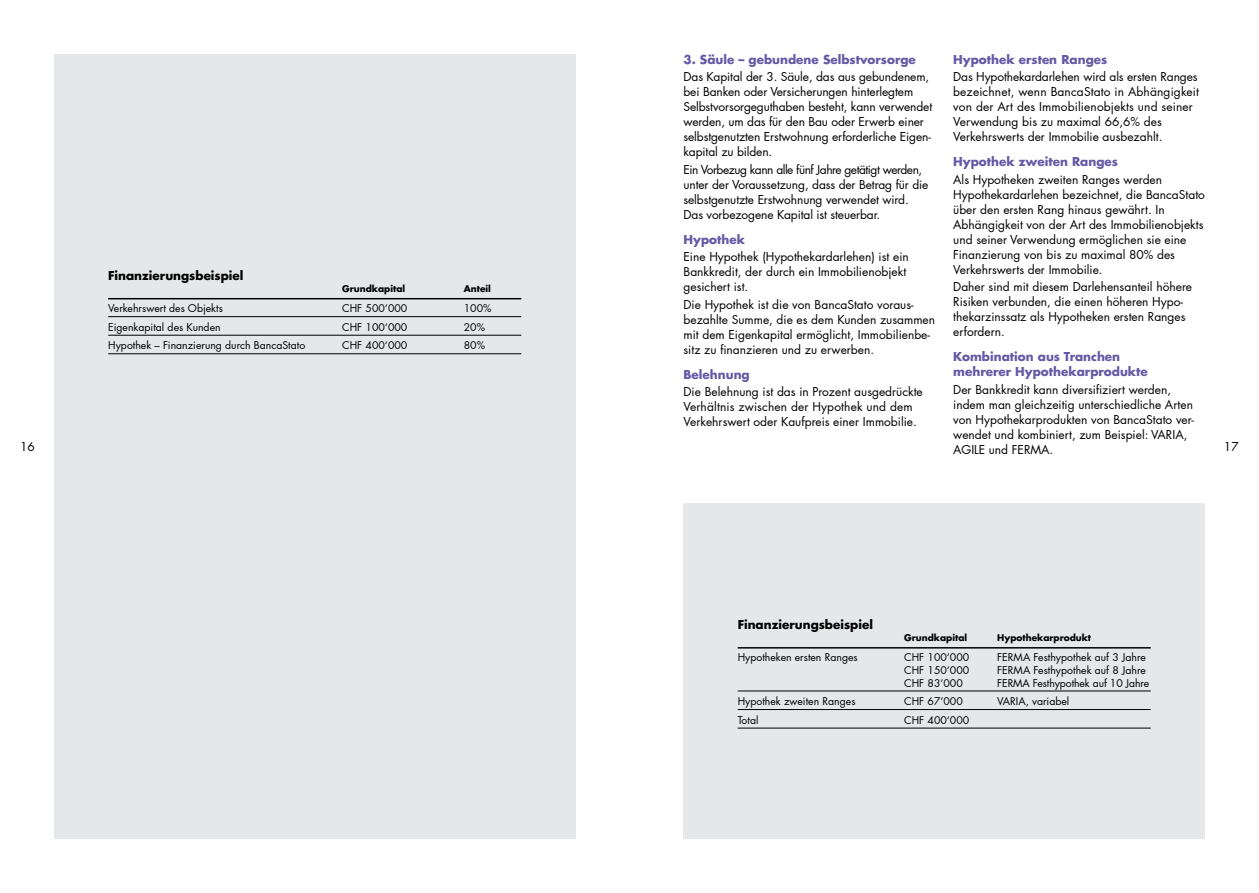
<style>
.page{position:relative;width:1259px;height:893px;background:#fff}
.page>*{position:absolute;margin:0;border:0;box-sizing:border-box;transform-origin:0 0}
.t1{font:12px/15px "Futura LT Pro";color:#000}
.t2{font:700 12px/15px "Futura LT Pro";color:#6559a6}
.t3{font:700 12px "Futura LT Pro";color:#000}
.tabella_3_colonne_2{font:10.5px "Futura LT Pro";color:#000}
.tabella_3_colonne{font:10.5px "Futura LT Pro";color:#000}
.tabella_1_riga_3_colonne_2{font:700 9px "Futura LT Pro";color:#000}
.tabella_1_riga_3_colonne{font:700 9px "Futura LT Pro";color:#000}
</style>
<div class="page">
<div style="left:683px;top:504px;width:522px;height:335px;background:#e5e7e8"></div>
<hr style="left:737px;top:647px;width:413px;height:2px;background:#000">
<hr style="left:737px;top:691px;width:413px;height:1px;background:#000">
<hr style="left:737px;top:709px;width:413px;height:1px;background:#000">
<hr style="left:737px;top:728px;width:413px;height:1px;background:#000">
<div style="left:54px;top:54px;width:521px;height:785px;background:#e5e7e8"></div>
<hr style="left:108px;top:298px;width:413px;height:1px;background:#000">
<hr style="left:108px;top:316px;width:413px;height:1px;background:#000">
<hr style="left:108px;top:335px;width:413px;height:1px;background:#000">
<hr style="left:108px;top:353px;width:413px;height:1px;background:#000">
<p class="t2" style="left:683px;top:52px;width:234px">3. Säule – gebundene Selbstvorsorge</p>
<p class="t1" style="left:683px;top:69px;width:250px">Das Kapital der 3. Säule, das aus gebundenem, bei Banken oder Versicherungen hinterlegtem Selbstvorsorgeguthaben besteht, kann verwendet werden, um das für den Bau oder Erwerb einer selbstgenutzten Erstwohnung erforderliche Eigen&shy;kapital zu bilden.</p>
<p class="t1" style="left:683px;top:162px;width:246px">Ein Vorbezug kann alle fünf Jahre getätigt werden, unter der Voraussetzung, dass der Betrag für die selbstgenutzte Erstwohnung verwendet wird.<br>Das vorbezogene Kapital ist steuerbar.</p>
<p class="t2" style="left:683px;top:231px;width:63px">Hypothek</p>
<p class="t1" style="left:683px;top:249px;width:227px">Eine Hypothek (Hypothekardarlehen) ist ein<br>Bankkredit, der durch ein Immobilienobjekt gesichert ist.</p>
<p class="t1" style="left:683px;top:297px;width:253px">Die Hypothek ist die von BancaStato voraus&shy;bezahlte Summe, die es dem Kunden zusammen mit dem Eigenkapital ermöglicht, Immobilienbe&shy;sitz zu finanzieren und zu erwerben.</p>
<p class="t2" style="left:683px;top:366px;width:68px">Belehnung</p>
<p class="t1" style="left:683px;top:384px;width:241px">Die Belehnung ist das in Prozent ausgedrückte<br>Verhältnis zwischen der Hypothek und dem<br>Verkehrswert oder Kaufpreis einer Immobilie.</p>
<p class="t2" style="left:953px;top:52px;width:155px">Hypothek ersten Ranges</p>
<p class="t1" style="left:953px;top:69px;width:247px">Das Hypothekardarlehen wird als ersten Ranges bezeichnet, wenn BancaStato in Abhängigkeit von der Art des Immobilienobjekts und seiner Verwendung bis zu maximal 66,6% des Verkehrswerts der Immobilie ausbezahlt.</p>
<p class="t2" style="left:953px;top:154px;width:166px">Hypothek zweiten Ranges</p>
<p class="t1" style="left:953px;top:172px;width:253px">Als Hypotheken zweiten Ranges werden Hypothekardarlehen bezeichnet, die BancaStato über den ersten Rang hinaus gewährt. In Abhängigkeit von der Art des Immobilienobjekts und seiner Verwendung ermöglichen sie eine Finanzierung von bis zu maximal 80% des Verkehrswerts der Immobilie.</p>
<p class="t1" style="left:953px;top:279px;width:240px">Daher sind mit diesem Darlehensanteil höhere Risiken verbunden, die einen höheren Hypo&shy;thekarzinssatz als Hypotheken ersten Ranges erfordern.</p>
<p class="t2" style="left:953px;top:349px;width:196px">Kombination aus Tranchen mehrerer Hypothekarprodukte</p>
<p class="t1" style="left:953px;top:382px;width:242px">Der Bankkredit kann diversifiziert werden, indem man gleichzeitig unterschiedliche Arten von Hypothekarprodukten von BancaStato ver&shy;wendet und kombiniert, zum Beispiel: VARIA, AGILE und FERMA.</p>
<p class="t3" style="left:108px;top:266px;width:137px">Finanzierungsbeispiel</p>
<p class="tabella_1_riga_3_colonne" style="left:342px;top:281px;width:64px">Grundkapital</p>
<p class="tabella_1_riga_3_colonne" style="left:464px;top:281px;width:29px">Anteil</p>
<p class="tabella_3_colonne" style="left:108px;top:301px;width:116px">Verkehrswert des Objekts</p>
<p class="tabella_3_colonne" style="left:342px;top:301px;width:67px">CHF 500‘000</p>
<p class="tabella_3_colonne" style="left:464px;top:301px;width:29px">100%</p>
<p class="tabella_3_colonne" style="left:108px;top:320px;width:114px">Eigenkapital des Kunden</p>
<p class="tabella_3_colonne" style="left:342px;top:320px;width:67px">CHF 100‘000</p>
<p class="tabella_3_colonne" style="left:464px;top:320px;width:23px">20%</p>
<p class="tabella_3_colonne" style="left:108px;top:338px;width:199px">Hypothek – Finanzierung durch BancaStato</p>
<p class="tabella_3_colonne" style="left:342px;top:338px;width:67px">CHF 400‘000</p>
<p class="tabella_3_colonne" style="left:464px;top:338px;width:23px">80%</p>
<p class="t1" style="left:20px;top:439px;width:16px">16</p>
<p class="t1" style="left:1224px;top:439px;width:16px">17</p>
<p class="t3" style="left:737px;top:615px;width:137px">Finanzierungsbeispiel</p>
<p class="tabella_1_riga_3_colonne_2" style="left:904px;top:630px;width:64px">Grundkapital</p>
<p class="tabella_1_riga_3_colonne_2" style="left:997px;top:630px;width:95px">Hypothekarprodukt</p>
<p class="tabella_3_colonne_2" style="left:737px;top:650px;width:122px">Hypotheken ersten Ranges</p>
<p class="tabella_3_colonne_2" style="left:904px;top:650px;width:67px">CHF 100‘000</p>
<p class="tabella_3_colonne_2" style="left:997px;top:650px;width:150px">FERMA Festhypothek auf 3 Jahre</p>
<p class="tabella_3_colonne_2" style="left:904px;top:663px;width:67px">CHF 150‘000</p>
<p class="tabella_3_colonne_2" style="left:997px;top:663px;width:150px">FERMA Festhypothek auf 8 Jahre</p>
<p class="tabella_3_colonne_2" style="left:904px;top:675px;width:60px">CHF 83’000</p>
<p class="tabella_3_colonne_2" style="left:997px;top:675px;width:153px">FERMA Festhypothek auf 10 Jahre</p>
<p class="tabella_3_colonne_2" style="left:737px;top:694px;width:119px">Hypothek zweiten Ranges</p>
<p class="tabella_3_colonne_2" style="left:904px;top:694px;width:60px">CHF 67‘000</p>
<p class="tabella_3_colonne_2" style="left:997px;top:694px;width:73px">VARIA, variabel</p>
<p class="tabella_3_colonne_2" style="left:737px;top:713px;width:22px">Total</p>
<p class="tabella_3_colonne_2" style="left:904px;top:713px;width:67px">CHF 400‘000</p>
</div>
